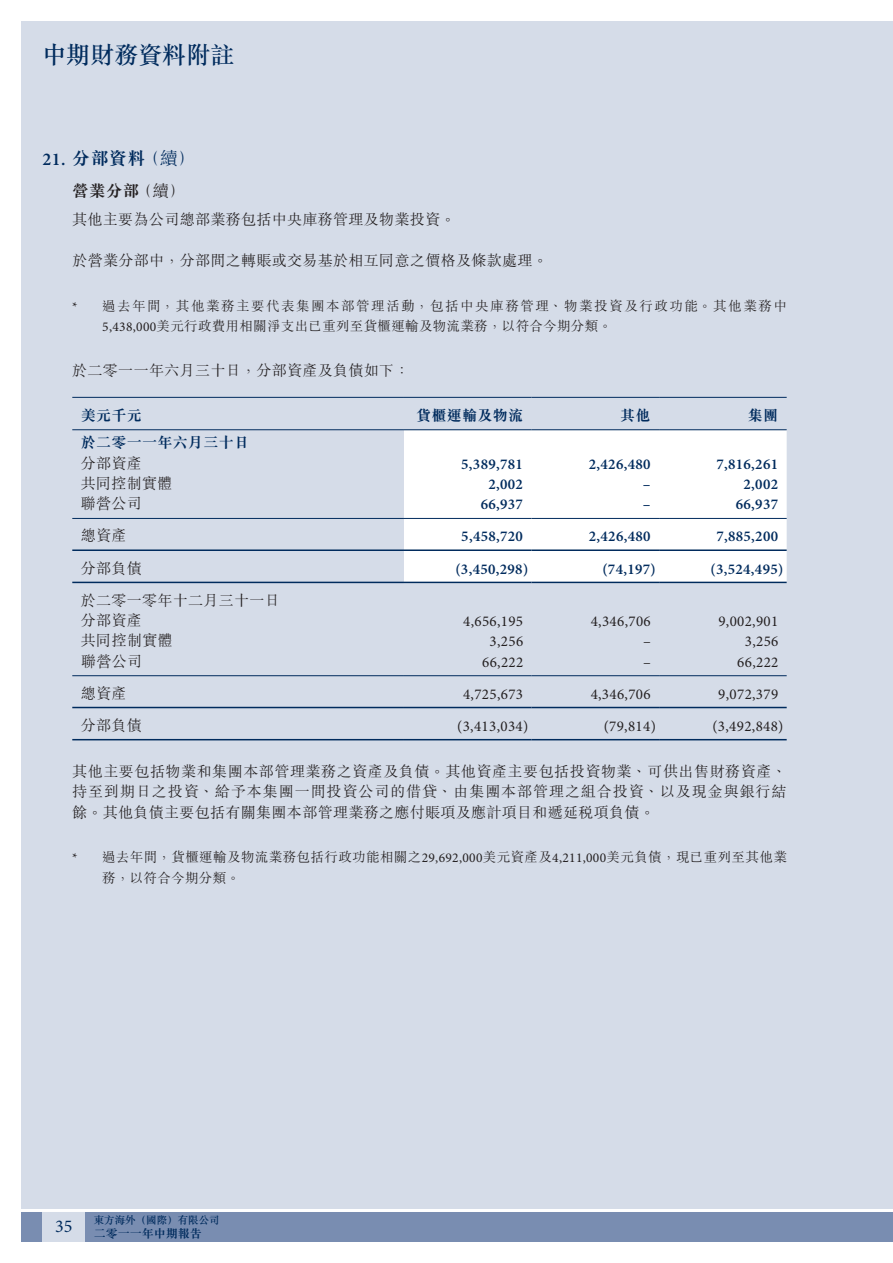
<style>
.page{position:relative;width:893px;height:1263px;background:#fff}
.page>*{position:absolute;margin:0;border:0;box-sizing:border-box;transform-origin:0 0}
.t1{font:500 24px "M Sung HK";color:#002b5d}
.t2{font:700 18px "M Sung HK";color:#002b5d}
.t3{font:700 16.5px "M Sung HK";color:#231f20}
.t4{font:300 15px/20.2px "M Sung HK";letter-spacing:.025em;color:#231f20}
.t5{font:600 15px "Minion Pro";letter-spacing:.02em;color:#002b5d}
.t6{font:15px "Minion Pro";letter-spacing:.025em;color:#231f20}
.t7{font:700 15px "M Sung HK";letter-spacing:.02em;color:#002b5d}
.t8{font:300 13.5px/20.2px "M Sung HK";letter-spacing:.115em;color:#231f20}
.t9{font:300 13.5px/20.2px "M Sung HK";letter-spacing:.03em;color:#231f20}
.t10{font:700 12px "M Sung HK";color:#002b5d}
.t11{font:500 10.5px "M Sung HK";color:#002b5d}
.s1{font-family:"Minion Pro";font-weight:600}
.s2{font-weight:300}
.s3{font-family:"Minion Pro";font-weight:400}
.s4{font-family:"Minion Pro";font-weight:400;font-size:18px}
</style>
<div class="page">
<div style="left:21px;top:21px;width:872px;height:1221px;background:#d5dce8"></div>
<div style="left:21px;top:1212px;width:872px;height:30px;background:#798db1"></div>
<div style="left:43px;top:1196px;width:42px;height:46px;background:#d5dce8"></div>
<hr style="left:0;top:1209px;width:893px;height:3px;background:#fff">
<svg style="left:72px;top:430px;width:715px;height:309px"></svg>
<div style="left:404px;top:430px;width:383px;height:152px;background:#fff"></div>
<hr style="left:72px;top:397px;width:332px;height:1px;background:#002b5d">
<hr style="left:404px;top:397px;width:127px;height:1px;background:#002b5d">
<hr style="left:531px;top:397px;width:128px;height:1px;background:#002b5d">
<hr style="left:659px;top:397px;width:128px;height:1px;background:#002b5d">
<hr style="left:72px;top:429px;width:332px;height:1px;background:#002b5d">
<hr style="left:404px;top:429px;width:127px;height:1px;background:#002b5d">
<hr style="left:531px;top:429px;width:128px;height:1px;background:#002b5d">
<hr style="left:659px;top:429px;width:128px;height:1px;background:#002b5d">
<hr style="left:72px;top:518px;width:332px;height:1px;background:#002b5d">
<hr style="left:404px;top:518px;width:127px;height:1px;background:#002b5d">
<hr style="left:531px;top:518px;width:128px;height:1px;background:#002b5d">
<hr style="left:659px;top:518px;width:128px;height:1px;background:#002b5d">
<hr style="left:72px;top:549px;width:332px;height:2px;background:#002b5d">
<hr style="left:404px;top:549px;width:127px;height:2px;background:#002b5d">
<hr style="left:531px;top:549px;width:128px;height:2px;background:#002b5d">
<hr style="left:659px;top:549px;width:128px;height:2px;background:#002b5d">
<hr style="left:72px;top:582px;width:332px;height:1px;background:#002b5d">
<hr style="left:404px;top:582px;width:127px;height:1px;background:#002b5d">
<hr style="left:531px;top:582px;width:128px;height:1px;background:#002b5d">
<hr style="left:659px;top:582px;width:128px;height:1px;background:#002b5d">
<hr style="left:72px;top:675px;width:332px;height:1px;background:#002b5d">
<hr style="left:404px;top:675px;width:127px;height:1px;background:#002b5d">
<hr style="left:531px;top:675px;width:128px;height:1px;background:#002b5d">
<hr style="left:659px;top:675px;width:128px;height:1px;background:#002b5d">
<hr style="left:72px;top:707px;width:332px;height:1px;background:#002b5d">
<hr style="left:404px;top:707px;width:127px;height:1px;background:#002b5d">
<hr style="left:531px;top:707px;width:128px;height:1px;background:#002b5d">
<hr style="left:659px;top:707px;width:128px;height:1px;background:#002b5d">
<hr style="left:72px;top:739px;width:332px;height:1px;background:#002b5d">
<hr style="left:404px;top:739px;width:127px;height:1px;background:#002b5d">
<hr style="left:531px;top:739px;width:128px;height:1px;background:#002b5d">
<hr style="left:659px;top:739px;width:128px;height:1px;background:#002b5d">
<h1 class="t1" style="left:43px;top:38px;width:193px">中期財務資料附註</h1>
<p class="t2" style="left:43px;top:146px;width:155px"><span class="s1">21.</span> 分部資料<span class="s2">（續）</span></p>
<p class="t3" style="left:72px;top:179px;width:115px">營業分部<span class="s2">（續）</span></p>
<p class="t4" style="left:72px;top:209px;width:385px">其他主要為公司總部業務包括中央庫務管理及物業投資。</p>
<p class="t4" style="left:72px;top:249px;width:477px">於營業分部中，分部間之轉賬或交易基於相互同意之價格及條款處理。</p>
<p class="t8" style="left:102px;top:295px;width:686px;text-indent:-30px"><span class="s3">*</span> 過去年間，其他業務主要代表集團本部管理活動，包括中央庫務管理、物業投資及行政功能。其他業務中<br><span class="s3">5,438,000</span>美元行政費用相關淨支出已重列至貨櫃運輸及物流業務，以符合今期分類。</p>
<p class="t4" style="left:72px;top:359px;width:339px">於二零一一年六月三十日，分部資產及負債如下：</p>
<p class="t7" style="left:81px;top:405px;width:62px">美元千元</p>
<p class="t7" style="left:416px;top:405px;width:108px">貨櫃運輸及物流</p>
<p class="t7" style="left:620px;top:405px;width:32px">其他</p>
<p class="t7" style="left:748px;top:405px;width:32px">集團</p>
<p class="t7" style="left:81px;top:432px;width:170px">於二零一一年六月三十日</p>
<p class="t4" style="left:81px;top:452px;width:63px">分部資產</p>
<p class="t5" style="left:461px;top:455px;width:63px">5,389,781</p>
<p class="t5" style="left:589px;top:455px;width:63px">2,426,480</p>
<p class="t5" style="left:716px;top:455px;width:63px">7,816,261</p>
<p class="t4" style="left:81px;top:473px;width:93px">共同控制實體</p>
<p class="t5" style="left:488px;top:475px;width:36px">2,002</p>
<p class="t5" style="left:643px;top:475px;width:9px">–</p>
<p class="t5" style="left:744px;top:475px;width:36px">2,002</p>
<p class="t4" style="left:81px;top:493px;width:63px">聯營公司</p>
<p class="t5" style="left:481px;top:495px;width:44px">66,937</p>
<p class="t5" style="left:643px;top:495px;width:9px">–</p>
<p class="t5" style="left:736px;top:495px;width:44px">66,937</p>
<p class="t4" style="left:81px;top:525px;width:47px">總資產</p>
<p class="t5" style="left:461px;top:528px;width:63px">5,458,720</p>
<p class="t5" style="left:589px;top:528px;width:63px">2,426,480</p>
<p class="t5" style="left:716px;top:528px;width:63px">7,885,200</p>
<p class="t4" style="left:81px;top:557px;width:63px">分部負債</p>
<p class="t5" style="left:455px;top:560px;width:74px">(3,450,298)</p>
<p class="t5" style="left:602px;top:560px;width:55px">(74,197)</p>
<p class="t5" style="left:710px;top:560px;width:74px">(3,524,495)</p>
<p class="t4" style="left:81px;top:589px;width:201px">於二零一零年十二月三十一日分部資產</p>
<p class="t6" style="left:463px;top:612px;width:61px">4,656,195</p>
<p class="t6" style="left:591px;top:612px;width:61px">4,346,706</p>
<p class="t6" style="left:718px;top:612px;width:61px">9,002,901</p>
<p class="t4" style="left:81px;top:630px;width:93px">共同控制實體</p>
<p class="t6" style="left:490px;top:632px;width:35px">3,256</p>
<p class="t6" style="left:643px;top:632px;width:9px">–</p>
<p class="t6" style="left:745px;top:632px;width:35px">3,256</p>
<p class="t4" style="left:81px;top:650px;width:63px">聯營公司</p>
<p class="t6" style="left:482px;top:653px;width:43px">66,222</p>
<p class="t6" style="left:643px;top:653px;width:9px">–</p>
<p class="t6" style="left:737px;top:653px;width:43px">66,222</p>
<p class="t4" style="left:81px;top:682px;width:47px">總資產</p>
<p class="t6" style="left:463px;top:685px;width:61px">4,725,673</p>
<p class="t6" style="left:591px;top:685px;width:61px">4,346,706</p>
<p class="t6" style="left:718px;top:685px;width:61px">9,072,379</p>
<p class="t4" style="left:81px;top:714px;width:63px">分部負債</p>
<p class="t6" style="left:457px;top:717px;width:73px">(3,413,034)</p>
<p class="t6" style="left:604px;top:717px;width:54px">(79,814)</p>
<p class="t6" style="left:712px;top:717px;width:73px">(3,492,848)</p>
<p class="t4" style="left:72px;top:761px;width:716px;text-align:justify">其他主要包括物業和集團本部管理業務之資產及負債。其他資產主要包括投資物業、可供出售財務資產、持至到期日之投資、給予本集團一間投資公司的借貸、由集團本部管理之組合投資、以及現金與銀行結餘。其他負債主要包括有關集團本部管理業務之應付賬項及應計項目和遞延稅項負債。</p>
<p class="t9" style="left:102px;top:847px;width:686px;text-indent:-30px"><span class="s3">*</span> 過去年間，貨櫃運輸及物流業務包括行政功能相關之<span class="s3">29,692,000</span>美元資產及<span class="s3">4,211,000</span>美元負債，現已重列至其他業務，以符合今期分類。</p>
<p class="t11" style="left:55px;top:1213px;width:166px"><span class="s4">35</span> 東方海外（國際）有限公司</p>
<p class="t10" style="left:94px;top:1225px;width:109px">二零一一年中期報告</p>
</div>
